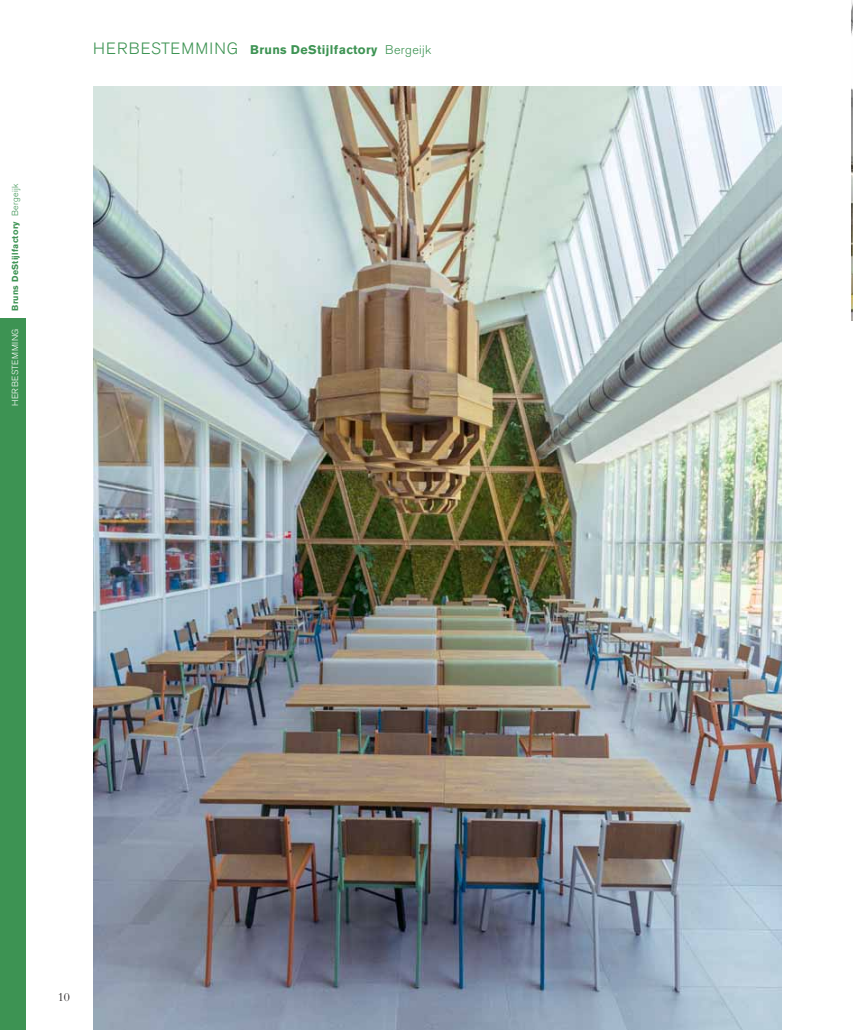
<style>
.page{position:relative;width:853px;height:1030px;background:#fff}
.page>*{position:absolute;margin:0;border:0;box-sizing:border-box;transform-origin:0 0}
.t1{font:700 12.5px "Akzidenz Grotesk BE";letter-spacing:.03em;color:#3d9353}
.t2{font:12.5px "Bembo";color:#231f20}
.t3{font:700 8.75px "Akzidenz Grotesk BE";letter-spacing:.03em;color:#3d9353}
.t4{font:300 8.75px "Akzidenz Grotesk BE";letter-spacing:.07em;color:#fff}
.s1{font-weight:300}
.s2{font-weight:300;font-size:16.25px}
</style>
<div class="page">
<div style="left:0;top:318px;width:26px;height:712px;background:#3d9353"></div>
<img style="left:93px;top:86px;width:688px;height:944px">
<img style="left:851px;top:0;width:1px;height:320px">
<p class="t3" style="left:10px;top:311px;width:128px;rotate:-90deg">Bruns DeStijlfactory <span class="s1">Bergeijk</span></p>
<p class="t4" style="left:10px;top:406px;width:80px;rotate:-90deg">HERBESTEMMING</p>
<p class="t1" style="left:93px;top:43px;width:340px"><span class="s2">HERBESTEMMING</span> Bruns DeStijlfactory <span class="s1">Bergeijk</span></p>
<p class="t2" style="left:58px;top:989px;width:14px">10</p>
</div>
